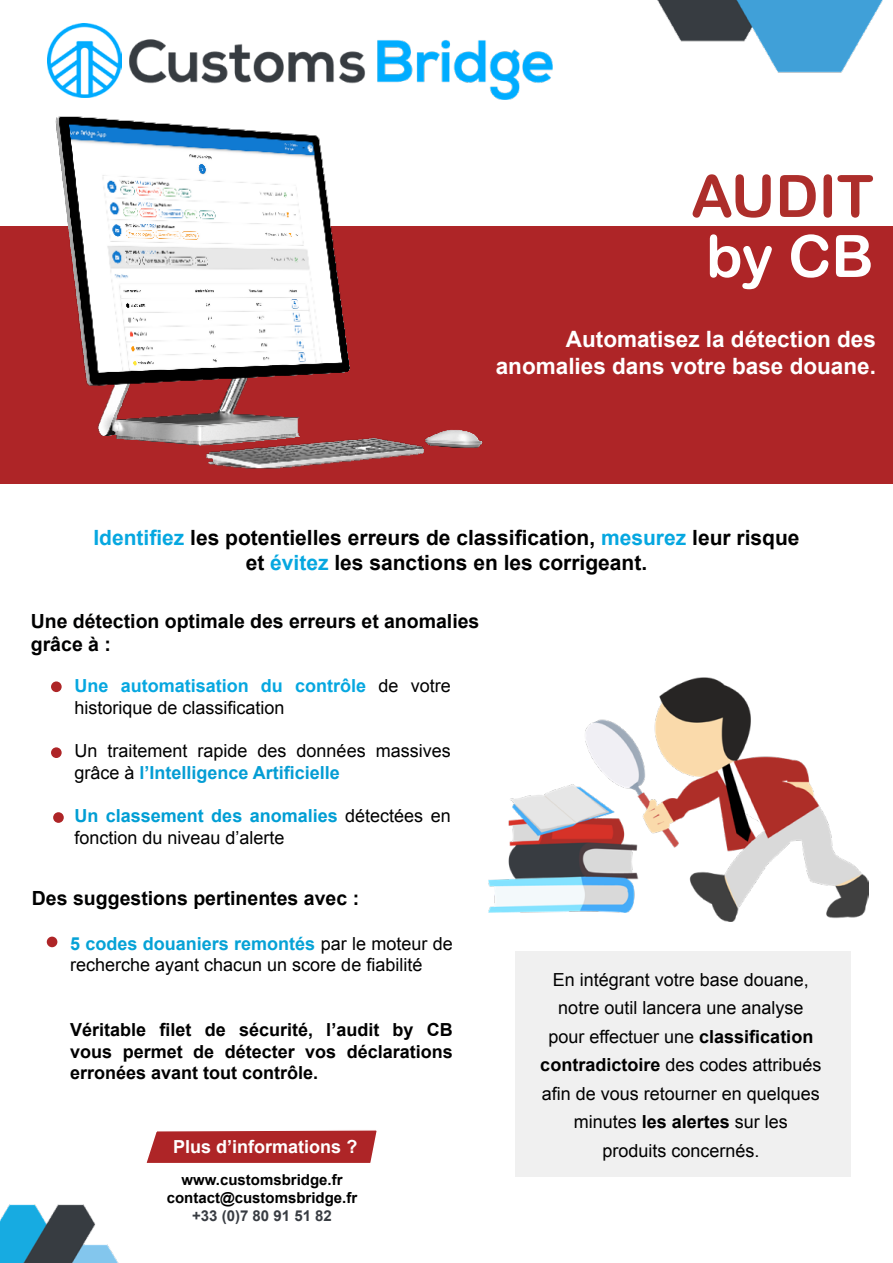
<style>
.page{position:relative;width:893px;height:1263px;background:#fff}
.page>*{position:absolute;margin:0;border:0;box-sizing:border-box;transform-origin:0 0}
.t1{font:58.5px "Arial Rounded MT Bold";color:#ad2e2b}
.t2{font:58.5px "Arial Rounded MT Bold";color:#fff}
.t3{font:700 22.5px/27px "Arial";color:#fff;text-align:right}
.t4{font:700 21px/25.2px "Arial";color:#000;text-align:center}
.t5{font:700 19.5px/23.4px "Arial";color:#000101}
.t6{font:18px/28.5px "Arial";color:#000}
.t7{font:700 18px/21.6px "Arial";color:#000;text-align:justify}
.t8{font:700 18px "Arial";color:#fff}
.t9{font:700 15px/18px "Arial";color:#000;text-align:center}
.t10{font:700 15px "Arial";color:#383c42}
.s1{color:#06a7e0}
.s2{font-weight:700;color:#06a7e0}
.s3{font-weight:700;color:#059dd4}
.s4{font-weight:700;color:#019ed4}
.s5{font-weight:700;color:#06a2d6}
.s6{font-weight:700}
</style>
<div class="page">
<div style="left:0;top:226px;width:893px;height:258px;background:#ae2527"></div>
<img style="left:55px;top:116px;width:428px;height:353px">
<img style="left:657px;top:0;width:226px;height:73px">
<img style="left:0;top:1204px;width:119px;height:59px">
<div style="left:514px;top:951px;width:336px;height:226px;background:#f0f0f0"></div>
<img style="left:488px;top:677px;width:380px;height:244px">
<div style="left:51px;top:681px;width:11px;height:11px;background:#ae2527;border-radius:50%"></div>
<div style="left:51px;top:747px;width:11px;height:11px;background:#ae2527;border-radius:50%"></div>
<div style="left:47px;top:936px;width:10px;height:11px;background:#ae2527;border-radius:50%"></div>
<svg style="left:146px;top:1130px;width:231px;height:33px;background:#b33436"></svg>
<div style="left:53px;top:812px;width:11px;height:11px;background:#ae2527;border-radius:50%"></div>
<img style="left:129px;top:39px;width:424px;height:61px">
<img style="left:48px;top:24px;width:74px;height:73px">
<h1 class="t1" style="left:691px;top:162px;width:184px">AUDIT</h1>
<h1 class="t2" style="left:706px;top:222px;width:169px">by CB</h1>
<p class="t3" style="left:496px;top:326px;width:382px">Automatisez la détection des anomalies dans votre base douane.</p>
<p class="t4" style="left:93px;top:525px;width:708px"><span class="s1">Identifiez</span> les potentielles erreurs de classification, <span class="s1">mesurez</span> leur risque et <span class="s1">évitez</span> les sanctions en les corrigeant.</p>
<p class="t5" style="left:31px;top:610px;width:450px">Une détection optimale des erreurs et anomalies grâce à :</p>
<p class="t6" style="left:74px;top:675px;width:378px;line-height:21.6px"><span class="s2">Une automatisation du contrôle</span> de votre historique de classification</p>
<p class="t6" style="left:74px;top:740px;width:378px;line-height:21.6px">Un traitement rapide des données massives grâce à <span class="s3">l’Intelligence Artificielle</span></p>
<p class="t6" style="left:74px;top:805px;width:378px;line-height:21.6px"><span class="s4">Un classement des anomalies</span> détectées en fonction du niveau d’alerte</p>
<p class="t5" style="left:32px;top:887px;width:329px">Des suggestions pertinentes avec :</p>
<p class="t6" style="left:70px;top:933px;width:384px;line-height:21.6px"><span class="s5">5 codes douaniers remontés</span> par le moteur de recherche ayant chacun un score de fiabilité</p>
<p class="t7" style="left:70px;top:1019px;width:384px">Véritable filet de sécurité, l’audit by CB vous permet de détecter vos déclarations erronées avant tout contrôle.</p>
<p class="t8" style="left:173px;top:1134px;width:186px">Plus d’informations ?</p>
<p class="t9" style="left:167px;top:1171px;width:192px">www.customsbridge.fr contact@customsbridge.fr</p>
<p class="t10" style="left:192px;top:1206px;width:141px">+33 (0)7 80 91 51 82</p>
<p class="t6" style="left:540px;top:965px;width:283px;text-align:center">En intégrant votre base douane, notre outil lancera une analyse pour effectuer une <span class="s6">classification contradictoire</span> des codes attribués afin de vous retourner en quelques minutes <span class="s6">les alertes</span> sur les produits concernés.</p>
</div>
